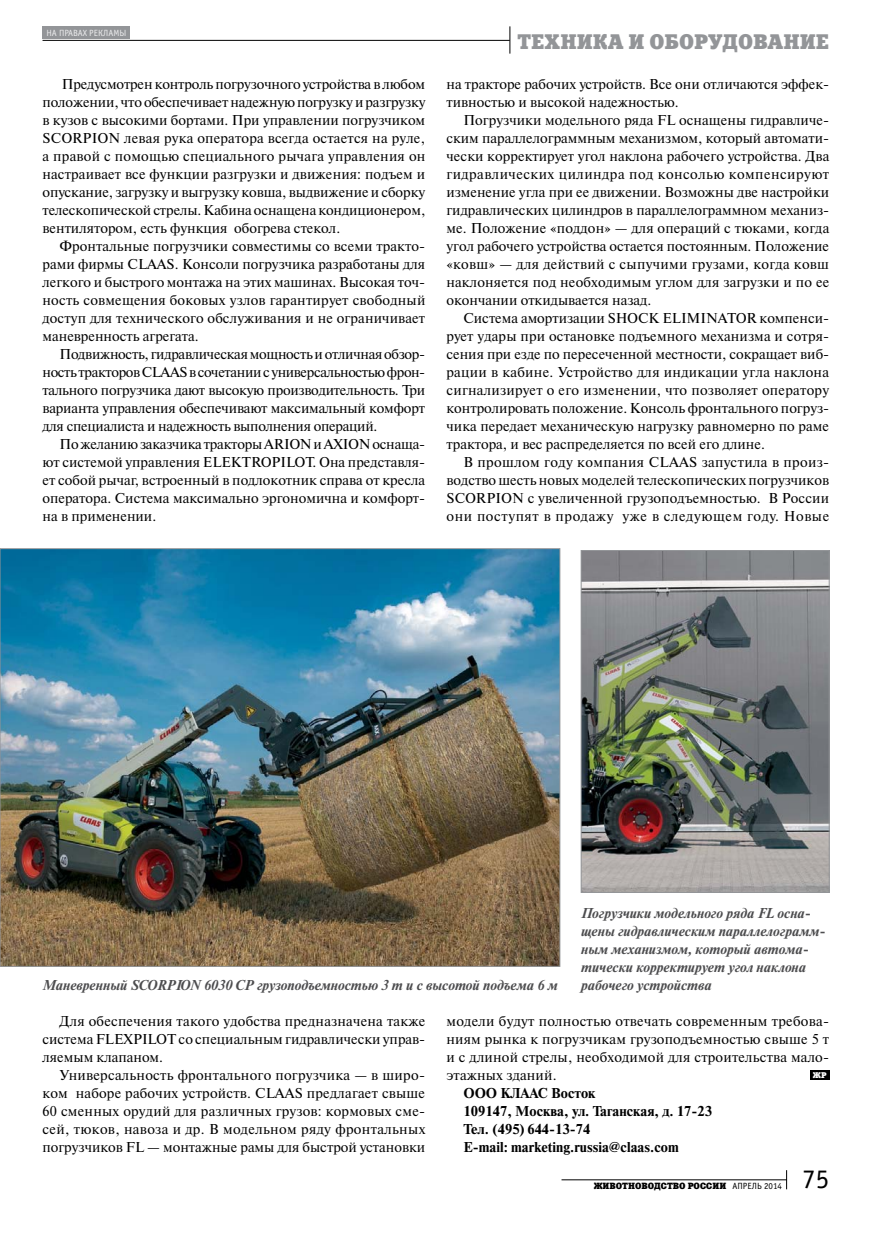
<style>
.page{position:relative;width:893px;height:1234px;background:#fff}
.page>*{position:absolute;margin:0;border:0;box-sizing:border-box;transform-origin:0 0}
.t1{font:27px "Officina Sans C";color:#000}
.t2{font:21px "Xenia C";color:#939598}
.t3{font:14.25px/18px "Newton C";color:#000;text-align:justify}
.t4{font:italic 700 14.25px/18px "Newton C";color:#4d4d4f}
.t5{font:700 14.25px/18px "Newton C";color:#000}
.t6{font:9px "Xenia C";color:#000}
.t7{font:9px "Officina Sans C";color:#ededee}
.t8{font:8.25px "Xenia C";color:#fff}
.s1{font-family:"Officina Sans C"}
</style>
<div class="page">
<hr style="left:43px;top:40px;width:467px;height:1px;background:#000">
<svg style="left:509px;top:26px;width:1px;height:28px"></svg>
<hr style="left:561px;top:1179px;width:226px;height:1px;background:#000">
<svg style="left:786px;top:1170px;width:1px;height:18px"></svg>
<div style="left:810px;top:1070px;width:19px;height:9px;background:#000"></div>
<div style="left:43px;top:26px;width:87px;height:13px;background:#939598"></div>
<img style="left:583px;top:552px;width:244px;height:338px">
<div style="left:581px;top:550px;width:248px;height:342px;border:1px solid #939598"></div>
<img style="left:2px;top:550px;width:556px;height:414px">
<p class="t7" style="left:46px;top:28px;width:81px">НА ПРАВАХ РЕКЛАМЫ</p>
<p class="t3" style="left:43px;top:75px;width:384px;text-indent:19px">Предусмотрен контроль погрузочного устройства в любом положении, что обеспечивает надежную погрузку и разгрузку в кузов с высокими бортами. При управлении погрузчиком SCORPION левая рука оператора всегда остается на руле, а правой с помощью специального рычага управления он настраивает все функции разгрузки и движения: подъем и опускание, загрузку и выгрузку ковша, выдвижение и сборку телескопической стрелы. Кабина оснащена кондиционером, вентилятором, есть функция обогрева стекол.</p>
<p class="t3" style="left:43px;top:237px;width:384px;text-indent:17px">Фронтальные погрузчики совместимы со всеми тракто&shy;рами фирмы CLAAS. Консоли погрузчика разработаны для легкого и быстрого монтажа на этих машинах. Высокая точ&shy;ность совмещения боковых узлов гарантирует свободный доступ для технического обслуживания и не ограничивает маневренность агрегата.</p>
<p class="t3" style="left:43px;top:345px;width:384px;text-indent:17px">Подвижность, гидравлическая мощность и отличная обзор&shy;ность тракторов CLAAS в сочетании с универсальностью фрон&shy;тального погрузчика дают высокую производительность. Три варианта управления обеспечивают максимальный комфорт для специалиста и надежность выполнения операций.</p>
<p class="t3" style="left:43px;top:435px;width:384px;text-indent:17px">По желанию заказчика тракторы ARION и AXION оснаща&shy;ют системой управления ELEKTROPILOT. Она представля&shy;ет собой рычаг, встроенный в подлокотник справа от кресла оператора. Система максимально эргономична и комфорт&shy;на в применении.</p>
<h2 class="t2" style="left:517px;top:28px;width:313px">ТЕХНИКА И ОБОРУДОВАНИЕ</h2>
<p class="t3" style="left:446px;top:75px;width:384px">на тракторе рабочих устройств. Все они отличаются эффек&shy;тивностью и высокой надежностью.</p>
<p class="t3" style="left:446px;top:111px;width:384px;text-align:left;text-indent:17px">Погрузчики модельного ряда FL оснащены гидравличе&shy;ским параллелограммным механизмом, который автомати&shy;чески корректирует угол наклона рабочего устройства. Два гидравлических цилиндра под консолью компенсируют изменение угла при ее движении. Возможны две настройки гидравлических цилиндров в параллелограммном механиз&shy;ме. Положение «поддон» — для операций с тюками, когда угол рабочего устройства остается постоянным. Положение «ковш» — для действий с сыпучими грузами, когда ковш наклоняется под необходимым углом для загрузки и по ее окончании откидывается назад.</p>
<p class="t3" style="left:446px;top:309px;width:384px;text-indent:17px">Система амортизации SHOCK ELIMINATOR компенси&shy;рует удары при остановке подъемного механизма и сотря&shy;сения при езде по пересеченной местности, сокращает виб&shy;рации в кабине. Устройство для индикации угла наклона сигнализирует о его изменении, что позволяет оператору контролировать положение. Консоль фронтального погруз&shy;чика передает механическую нагрузку равномерно по раме трактора, и вес распределяется по всей его длине.</p>
<p class="t3" style="left:446px;top:453px;width:384px;text-indent:17px">В прошлом году компания CLAAS запустила в произ&shy;водство шесть новых моделей телескопических погрузчиков SCORPION с увеличенной грузоподъемностью. В России они поступят в продажу уже в следующем году. Новые</p>
<p class="t4" style="left:43px;top:975px;width:517px">Маневренный SCORPION 6030 CP грузоподъемностью 3 т и с высотой подъема 6 м</p>
<p class="t4" style="left:581px;top:903px;width:246px">Погрузчики модельного ряда FL осна&shy;щены гидравлическим параллелограмм&shy;ным механизмом, который автома&shy;тически корректирует угол наклона рабочего устройства</p>
<p class="t3" style="left:43px;top:1011px;width:384px;text-indent:17px">Для обеспечения такого удобства предназначена также система FLEXPILOT со специальным гидравлически управ&shy;ляемым клапаном.</p>
<p class="t3" style="left:43px;top:1065px;width:384px;text-indent:17px">Универсальность фронтального погрузчика — в широ&shy;ком наборе рабочих устройств. CLAAS предлагает свыше 60 сменных орудий для различных грузов: кормовых сме&shy;сей, тюков, навоза и др. В модельном ряду фронтальных погрузчиков FL — монтажные рамы для быстрой установки</p>
<p class="t3" style="left:446px;top:1011px;width:384px">модели будут полностью отвечать современным требова&shy;ниям рынка к погрузчикам грузоподъемностью свыше 5 т и с длиной стрелы, необходимой для строительства мало&shy;этажных зданий.</p>
<p class="t5" style="left:463px;top:1083px;width:250px">ООО КЛААС Восток<br>109147, Москва, ул. Таганская, д. 17-23<br>Тел. (495) 644-13-74<br>E-mail: marketing.russia@claas.com</p>
<p class="t8" style="left:813px;top:1069px;width:15px">ЖР</p>
<p class="t6" style="left:594px;top:1179px;width:190px">ЖИВОТНОВОДСТВО РОССИИ <span class="s1">АПРЕЛЬ 2014</span></p>
<h1 class="t1" style="left:802px;top:1163px;width:28px">75</h1>
</div>
